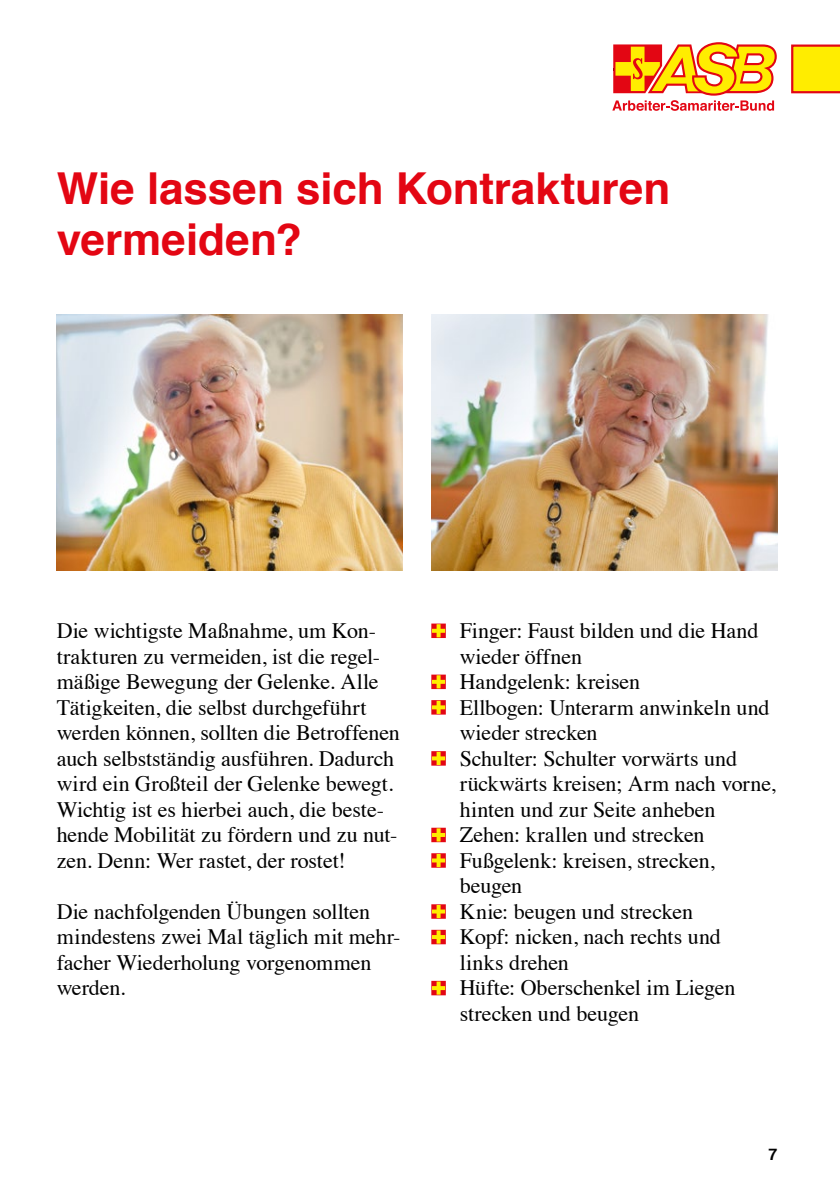
<style>
.page{position:relative;width:840px;height:1191px;background:#fff}
.page>*{position:absolute;margin:0;border:0;box-sizing:border-box;transform-origin:0 0}
.t1{font:700 44px/51px "Helvetica";letter-spacing:-.005em;color:#e30613}
.t2{font:22px/25.6px "Times";letter-spacing:-.005em;color:#000}
.t3{font:700 16px "Helvetica";color:#000}
</style>
<div class="page">
<svg style="left:431px;top:623px;width:14px;height:15px"></svg>
<svg style="left:431px;top:674px;width:14px;height:15px"></svg>
<svg style="left:431px;top:700px;width:14px;height:14px"></svg>
<svg style="left:431px;top:751px;width:14px;height:14px"></svg>
<svg style="left:431px;top:827px;width:14px;height:15px"></svg>
<svg style="left:431px;top:853px;width:14px;height:14px"></svg>
<svg style="left:431px;top:904px;width:14px;height:14px"></svg>
<svg style="left:431px;top:929px;width:14px;height:15px"></svg>
<svg style="left:431px;top:980px;width:14px;height:15px"></svg>
<img style="left:57px;top:315px;width:346px;height:256px">
<img style="left:431px;top:315px;width:346px;height:256px">
<svg style="left:612px;top:42px;width:164px;height:69px"></svg>
<svg style="left:791px;top:45px;width:48px;height:48px;background:#fbd102"></svg>
<h1 class="t1" style="left:57px;top:164px;width:615px">Wie lassen sich Kontrakturen vermeiden?</h1>
<p class="t2" style="left:57px;top:616px;width:344px">Die wichtigste Maßnahme, um Kon&shy;trakturen zu vermeiden, ist die regel&shy;mäßige Bewegung der Gelenke. Alle Tätigkeiten, die selbst durchgeführt werden können, sollten die Betroffenen auch selbstständig ausführen. Dadurch wird ein Großteil der Gelenke bewegt.<br>Wichtig ist es hierbei auch, die beste&shy;hende Mobilität zu fördern und zu nut&shy;zen. Denn: Wer rastet, der rostet!</p>
<p class="t2" style="left:57px;top:896px;width:345px">Die nachfolgenden Übungen sollten mindestens zwei Mal täglich mit mehr&shy;facher Wiederholung vorgenommen werden.</p>
<p class="t2" style="left:459px;top:616px;width:317px">Finger: Faust bilden und die Hand wieder öffnen<br>Handgelenk: kreisen<br>Ellbogen: Unterarm anwinkeln und wieder strecken<br>Schulter: Schulter vorwärts und rückwärts kreisen; Arm nach vorne, hinten und zur Seite anheben<br>Zehen: krallen und strecken<br>Fußgelenk: kreisen, strecken, beugen<br>Knie: beugen und strecken<br>Kopf: nicken, nach rechts und<br>links drehen<br>Hüfte: Oberschenkel im Liegen strecken und beugen</p>
<p class="t3" style="left:768px;top:1141px;width:10px">7</p>
</div>
